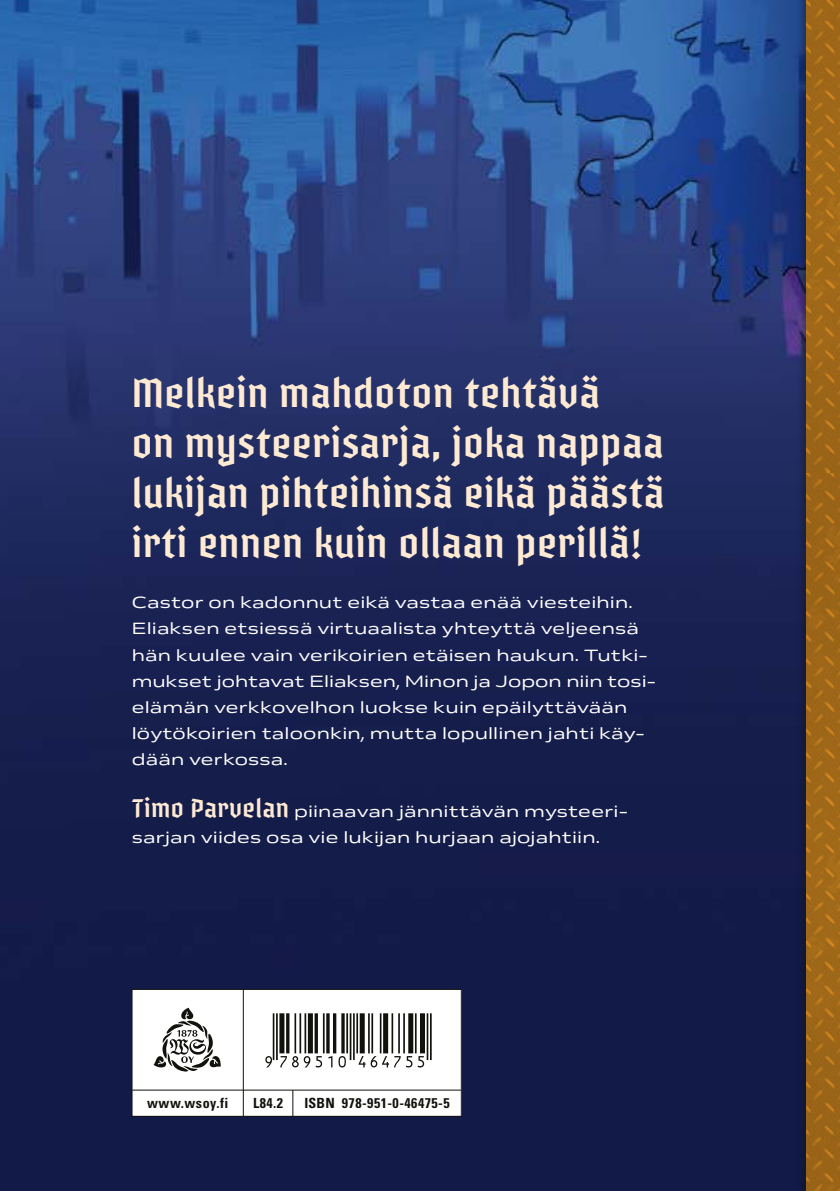
<style>
.page{position:relative;width:840px;height:1191px;background:#fff}
.page>*{position:absolute;margin:0;border:0;box-sizing:border-box;transform-origin:0 0}
.t1{font:53.4px "Viisas EAN Matala";color:#12120d}
.t2{font:38.2px/50.2px "Varna";letter-spacing:.01em;color:#feead3}
.t3{font:expanded 16px/26px "Venn";letter-spacing:.01em;color:#fff}
.t4{font:700 condensed 14px "Univers LT Std";letter-spacing:.035em;color:#12120d}
.s1{font-family:"Varna";font-stretch:normal;font-size:24px;color:#feead3}
</style>
<div class="page">
<img style="left:0;top:0;width:796px;height:1191px">
<div style="left:796px;top:0;width:43px;height:1191px;background:#12120d;opacity:.33"></div>
<img style="left:806px;top:0;width:33px;height:1191px">
<div style="left:132px;top:989px;width:329px;height:127px;background:#fff"></div>
<div style="left:132px;top:989px;width:329px;height:127px;border:1px solid #12120d"></div>
<hr style="left:243px;top:989px;width:1px;height:127px;background:#12120d">
<hr style="left:132px;top:1089px;width:329px;height:1px;background:#12120d">
<svg style="left:292px;top:1090px;width:1px;height:26px"></svg>
<svg style="left:153px;top:1007px;width:67px;height:64px"></svg>
<h2 class="t2" style="left:132px;top:368px;width:534px">Melkein mahdoton tehtävä<br>on mysteerisarja, joka nappaa lukijan pihteihinsä eikä päästä irti ennen kuin ollaan perillä!</h2>
<p class="t3" style="left:132px;top:589px;width:525px">Castor on kadonnut eikä vastaa enää viesteihin.<br>Eliaksen etsiessä virtuaalista yhteyttä veljeensä hän kuulee vain verikoirien etäisen haukun. Tutki&shy;mukset johtavat Eliaksen, Minon ja Jopon niin tosi&shy;elämän verkkovelhon luokse kuin epäilyttävään löytökoirien taloonkin, mutta lopullinen jahti käy&shy;dään verkossa.</p>
<p class="t3" style="left:132px;top:798px;width:497px"><span class="s1">Timo Parvelan</span> piinaavan jännittävän mysteeri&shy;sarjan viides osa vie lukijan hurjaan ajojahtiin.</p>
<h1 class="t1" style="left:261px;top:1012px;width:172px">*9789510464755*</h1>
<p class="t4" style="left:147px;top:1094px;width:83px">www.wsoy.fi</p>
<p class="t4" style="left:253px;top:1094px;width:32px">L84.2</p>
<p class="t4" style="left:304px;top:1094px;width:147px">ISBN 978-951-0-46475-5</p>
</div>
